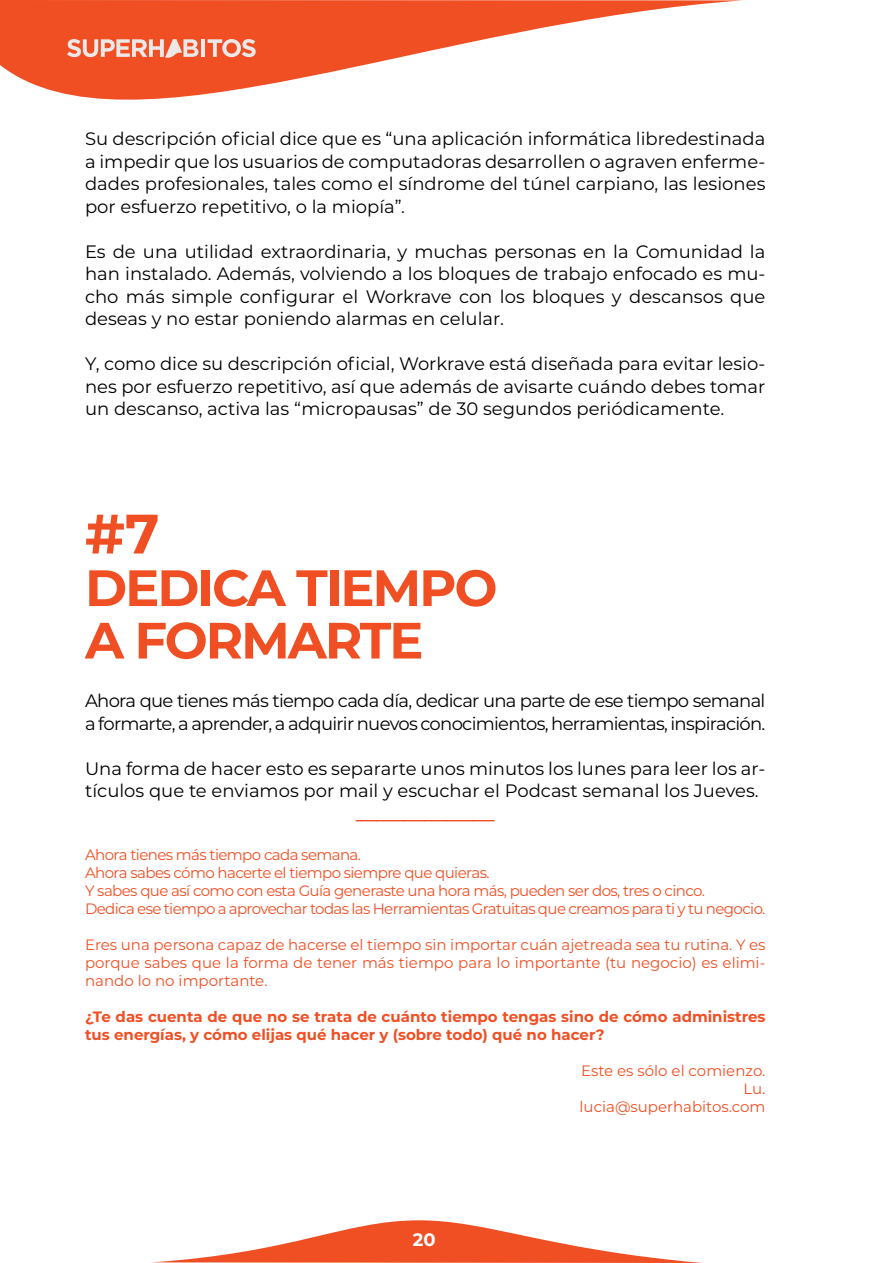
<style>
.page{position:relative;width:893px;height:1263px;background:#fff}
.page>*{position:absolute;margin:0;border:0;box-sizing:border-box;transform-origin:0 0}
.t1{font:700 55.5px "Montserrat";color:#f04f24}
.t2{font:700 51px/52.5px "Montserrat";letter-spacing:-.04em;color:#f04f24}
.t3{font:18px/22.5px "Montserrat";color:#000;text-align:justify}
.t4{font:18px/22.5px "Montserrat";letter-spacing:-.04em;color:#000}
.t5{font:700 18px "Montserrat";color:#fcfcfc}
.t6{font:15px/18px "Montserrat";letter-spacing:-.04em;color:#f04f24}
.t7{font:700 15px/18px "Montserrat";color:#f04f24}
.t8{font:15px/18px "Montserrat";color:#f04f24;text-align:right}
</style>
<div class="page">
<svg style="left:0;top:0;width:744px;height:100px;fill:#f04f24"></svg>
<hr style="left:201px;top:39px;width:4px;height:18px;background:#ede8e8">
<svg style="left:208px;top:39px;width:48px;height:18px"></svg>
<svg style="left:67px;top:39px;width:131px;height:19px;background:#ee9e89"></svg>
<svg style="left:151px;top:1220px;width:551px;height:43px"></svg>
<hr style="left:892px;top:604px;width:1px;height:55px;background:#f04f24">
<p class="t3" style="left:85px;top:127px;width:682px">Su descripción oficial dice que es “una aplicación informática libredestinada a impedir que los usuarios de computadoras desarrollen o agraven enferme&shy;dades profesionales, tales como el síndrome del túnel carpiano, las lesiones por esfuerzo repetitivo, o la miopía”.</p>
<p class="t3" style="left:85px;top:239px;width:682px">Es de una utilidad extraordinaria, y muchas personas en la Comunidad la han instalado. Además, volviendo a los bloques de trabajo enfocado es mu&shy;cho más simple configurar el Workrave con los bloques y descansos que deseas y no estar poniendo alarmas en celular.</p>
<p class="t3" style="left:85px;top:352px;width:682px">Y, como dice su descripción oficial, Workrave está diseñada para evitar lesio&shy;nes por esfuerzo repetitivo, así que además de avisarte cuándo debes tomar un descanso, activa las “micropausas” de 30 segundos periódicamente.</p>
<h1 class="t1" style="left:85px;top:494px;width:76px">#7</h1>
<h2 class="t2" style="left:85px;top:559px;width:414px">DEDICA TIEMPO<br>A FORMARTE</h2>
<p class="t4" style="left:85px;top:689px;width:682px">Ahora que tienes más tiempo cada día, dedicar una parte de ese tiempo semanal a formarte, a aprender, a adquirir nuevos conocimientos, herramientas, inspiración.</p>
<p class="t3" style="left:85px;top:757px;width:682px">Una forma de hacer esto es separarte unos minutos los lunes para leer los ar&shy;tículos que te enviamos por mail y escuchar el Podcast semanal los Jueves.</p>
<p class="t7" style="left:356px;top:805px;width:140px">____________________</p>
<p class="t6" style="left:85px;top:845px;width:682px">Ahora tienes más tiempo cada semana.<br>Ahora sabes cómo hacerte el tiempo siempre que quieras.<br>Y sabes que así como con esta Guía generaste una hora más, pueden ser dos, tres o cinco.<br>Dedica ese tiempo a aprovechar todas las Herramientas Gratuitas que creamos para ti y tu negocio.</p>
<p class="t6" style="left:85px;top:935px;width:682px;text-align:justify">Eres una persona capaz de hacerse el tiempo sin importar cuán ajetreada sea tu rutina. Y es porque sabes que la forma de tener más tiempo para lo importante (tu negocio) es elimi&shy;nando lo no importante.</p>
<p class="t7" style="left:85px;top:1007px;width:682px">¿Te das cuenta de que no se trata de cuánto tiempo tengas sino de cómo administres tus energías, y cómo elijas qué hacer y (sobre todo) qué no hacer?</p>
<p class="t8" style="left:580px;top:1061px;width:187px">Este es sólo el comienzo.<br>Lu. lucia@superhabitos.com</p>
<p class="t5" style="left:413px;top:1227px;width:24px">20</p>
</div>
